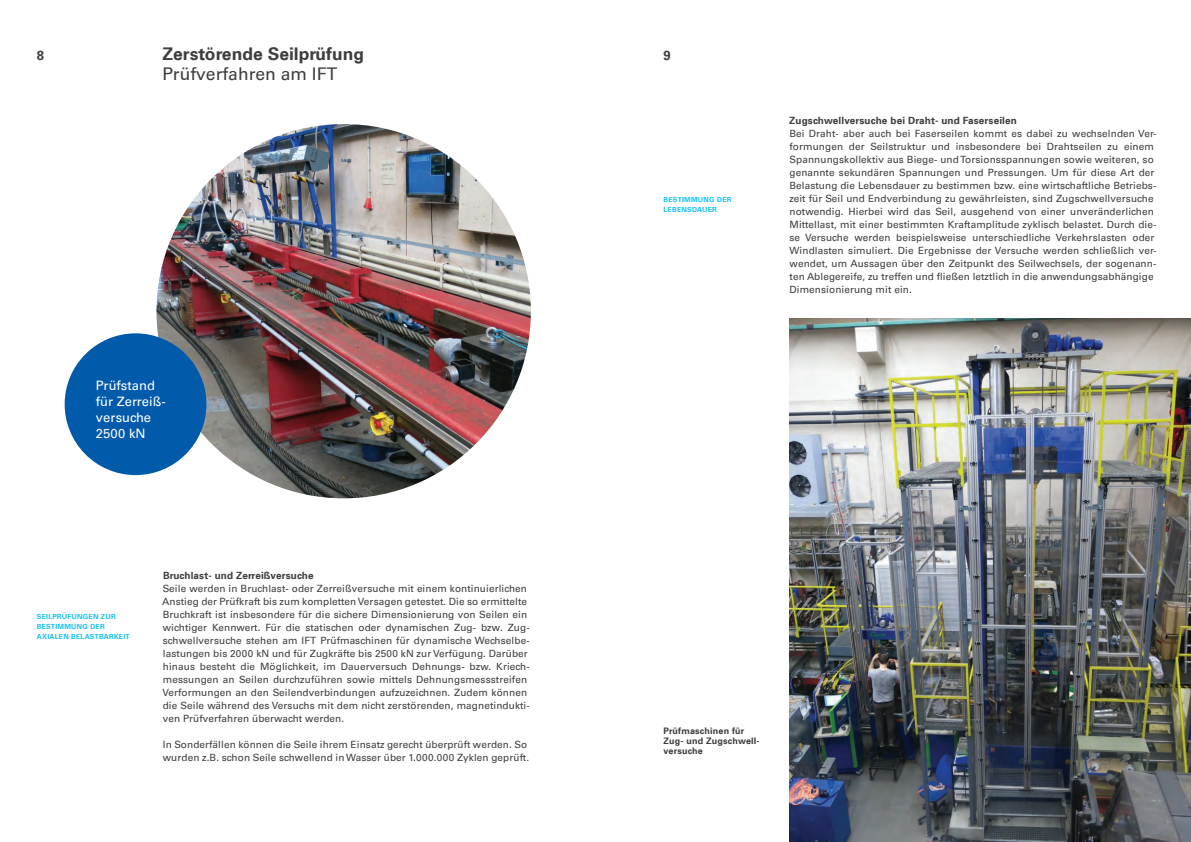
<style>
.page{position:relative;width:1191px;height:842px;background:#fff}
.page>*{position:absolute;margin:0;border:0;box-sizing:border-box;transform-origin:0 0}
.t1{font:17.5px "Universfor Uni S65 Bd";color:#3e3e3f}
.t2{font:17.5px "Universfor Uni S55 Rm";color:#3e3e3f}
.t3{font:13px/16px "Universfor Uni S55 Rm";color:#fff}
.t4{font:13px "Universfor Uni S65 Bd";color:#3e3e3f}
.t5{font:10px/13px "Universfor Uni S55 Rm";letter-spacing:.01em;color:#3e3e3f}
.t6{font:10px "Universfor Uni S65 Bd";letter-spacing:.01em;color:#3e3e3f}
.t7{font:9px/10px "Universfor Uni S65 Bd";letter-spacing:.02em;color:#3e3e3f}
.t8{font:7px/10px "Universfor Uni S65 Bd";letter-spacing:.03em;color:#15c0f2}
</style>
<div class="page">
<img style="left:789px;top:319px;width:402px;height:523px">
<img style="left:156px;top:124px;width:375px;height:374px;border-radius:187px">
<div style="left:65px;top:333px;width:141px;height:142px;background:#015aaa;border-radius:50%"></div>
<h1 class="t1" style="left:162px;top:41px;width:203px">Zerstörende Seilprüfung</h1>
<h1 class="t2" style="left:162px;top:62px;width:176px">Prüfverfahren am IFT</h1>
<h2 class="t4" style="left:37px;top:46px;width:9px">8</h2>
<h2 class="t4" style="left:663px;top:46px;width:9px">9</h2>
<h2 class="t3" style="left:96px;top:376px;width:71px">Prüfstand für Zerreiß&shy;versuche<br>2500 kN</h2>
<p class="t8" style="left:663px;top:194px;width:69px">BESTIMMUNG DER<br>LEBENSDAUER</p>
<p class="t6" style="left:789px;top:113px;width:229px">Zugschwellversuche bei Draht- und Faserseilen</p>
<p class="t5" style="left:789px;top:127px;width:368px">Bei Draht- aber auch bei Faserseilen kommt es dabei zu wechselnden Ver&shy;formungen der Seilstruktur und insbesondere bei Drahtseilen zu einem Spannungskollektiv aus Biege- und Torsionsspannungen sowie weiteren, so genannte sekundären Spannungen und Pressungen. Um für diese Art der Belastung die Lebensdauer zu bestimmen bzw. eine wirtschaftliche Betriebs&shy;zeit für Seil und Endverbindung zu gewährleisten, sind Zugschwellversuche notwendig. Hierbei wird das Seil, ausgehend von einer unveränderlichen Mittellast, mit einer bestimmten Kraftamplitude zyklisch belastet. Durch die&shy;se Versuche werden beispielsweise unterschiedliche Verkehrslasten oder Windlasten simuliert. Die Ergebnisse der Versuche werden schließlich ver&shy;wendet, um Aussagen über den Zeitpunkt des Seilwechsels, der sogenann&shy;ten Ablegereife, zu treffen und fließen letztlich in die anwendungsabhängige Dimensionierung mit ein.</p>
<p class="t8" style="left:37px;top:611px;width:94px">SEILPRÜFUNGEN ZUR<br>BESTIMMUNG DER<br>AXIALEN BELASTBARKEIT</p>
<p class="t6" style="left:163px;top:568px;width:152px">Bruchlast- und Zerreißversuche</p>
<p class="t5" style="left:162px;top:582px;width:369px">Seile werden in Bruchlast- oder Zerreißversuche mit einem kontinuierlichen Anstieg der Prüfkraft bis zum kompletten Versagen getestet. Die so ermittelte Bruchkraft ist insbesondere für die sichere Dimensionierung von Seilen ein wichtiger Kennwert. Für die statischen oder dynamischen Zug- bzw. Zug&shy;schwellversuche stehen am IFT Prüfmaschinen für dynamische Wechselbe&shy;lastungen bis 2000 kN und für Zugkräfte bis 2500 kN zur Verfügung. Darüber hinaus besteht die Möglichkeit, im Dauerversuch Dehnungs- bzw. Kriech&shy;messungen an Seilen durchzuführen sowie mittels Dehnungsmessstreifen Verformungen an den Seilendverbindungen aufzuzeichnen. Zudem können die Seile während des Versuchs mit dem nicht zerstörenden, magnetindukti&shy;ven Prüfverfahren überwacht werden.</p>
<p class="t5" style="left:163px;top:738px;width:368px">In Sonderfällen können die Seile ihrem Einsatz gerecht überprüft werden. So wurden z.B. schon Seile schwellend in Wasser über 1.000.000 Zyklen geprüft.</p>
<p class="t7" style="left:663px;top:726px;width:98px">Prüfmaschinen für<br>Zug- und Zugschwell&shy;versuche</p>
</div>
